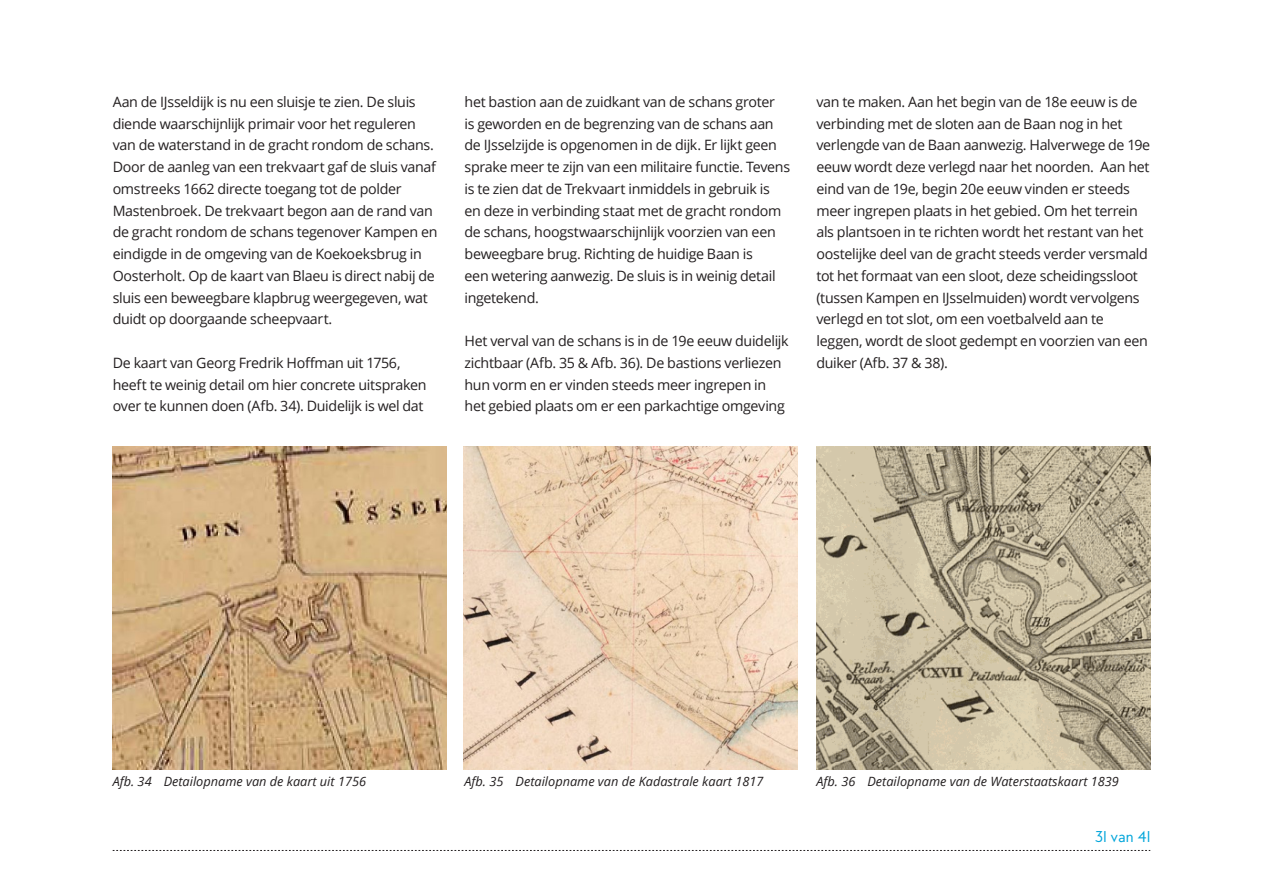
<style>
.page{position:relative;width:1263px;height:893px;background:#fff}
.page>*{position:absolute;margin:0;border:0;box-sizing:border-box;transform-origin:0 0}
.Broodtekst{font:14.25px/21.8px "Open Sans";letter-spacing:-.02em;color:#231f20}
.t1{font:14.25px "MB Empire";color:#00a5da}
.t2{font:italic 12.75px "Open Sans";color:#231f20}
</style>
<div class="page">
<svg style="left:113px;top:850px;width:1037px;height:1px"></svg>
<img style="left:113px;top:446px;width:334px;height:324px">
<img style="left:463px;top:446px;width:334px;height:324px">
<img style="left:816px;top:446px;width:334px;height:324px">
<p class="Broodtekst" style="left:113px;top:90px;width:326px">Aan de IJsseldijk is nu een sluisje te zien. De sluis diende waarschijnlijk primair voor het reguleren van de waterstand in de gracht rondom de schans.<br>Door de aanleg van een trekvaart gaf de sluis vanaf omstreeks 1662 directe toegang tot de polder Mastenbroek. De trekvaart begon aan de rand van de gracht rondom de schans tegenover Kampen en eindigde in de omgeving van de Koekoeksbrug in Oosterholt. Op de kaart van Blaeu is direct nabij de sluis een beweegbare klapbrug weergegeven, wat duidt op doorgaande scheepvaart.</p>
<p class="Broodtekst" style="left:113px;top:351px;width:315px">De kaart van Georg Fredrik Hoffman uit 1756, heeft te weinig detail om hier concrete uitspraken over te kunnen doen (Afb. 34). Duidelijk is wel dat</p>
<p class="Broodtekst" style="left:465px;top:90px;width:327px">het bastion aan de zuidkant van de schans groter<br>is geworden en de begrenzing van de schans aan de IJsselzijde is opgenomen in de dijk. Er lijkt geen sprake meer te zijn van een militaire functie. Tevens is te zien dat de Trekvaart inmiddels in gebruik is<br>en deze in verbinding staat met de gracht rondom de schans, hoogstwaarschijnlijk voorzien van een beweegbare brug. Richting de huidige Baan is<br>een wetering aanwezig. De sluis is in weinig detail ingetekend.</p>
<p class="Broodtekst" style="left:465px;top:330px;width:326px">Het verval van de schans is in de 19e eeuw duidelijk zichtbaar (Afb. 35 &amp; Afb. 36). De bastions verliezen hun vorm en er vinden steeds meer ingrepen in het gebied plaats om er een parkachtige omgeving</p>
<p class="Broodtekst" style="left:816px;top:90px;width:335px">van te maken. Aan het begin van de 18e eeuw is de verbinding met de sloten aan de Baan nog in het verlengde van de Baan aanwezig. Halverwege de 19e eeuw wordt deze verlegd naar het noorden. Aan het eind van de 19e, begin 20e eeuw vinden er steeds meer ingrepen plaats in het gebied. Om het terrein als plantsoen in te richten wordt het restant van het oostelijke deel van de gracht steeds verder versmald tot het formaat van een sloot, deze scheidingssloot (tussen Kampen en IJsselmuiden) wordt vervolgens verlegd en tot slot, om een voetbalveld aan te leggen, wordt de sloot gedempt en voorzien van een duiker (Afb. 37 &amp; 38).</p>
<p class="t2" style="left:113px;top:772px;width:255px">Afb. 34 Detailopname van de kaart uit 1756</p>
<p class="t2" style="left:465px;top:772px;width:300px">Afb. 35 Detailopname van de Kadastrale kaart 1817</p>
<p class="t2" style="left:816px;top:772px;width:304px">Afb. 36 Detailopname van de Waterstaatskaart 1839</p>
<p class="t1" style="left:1094px;top:827px;width:57px">31 van 41</p>
</div>
